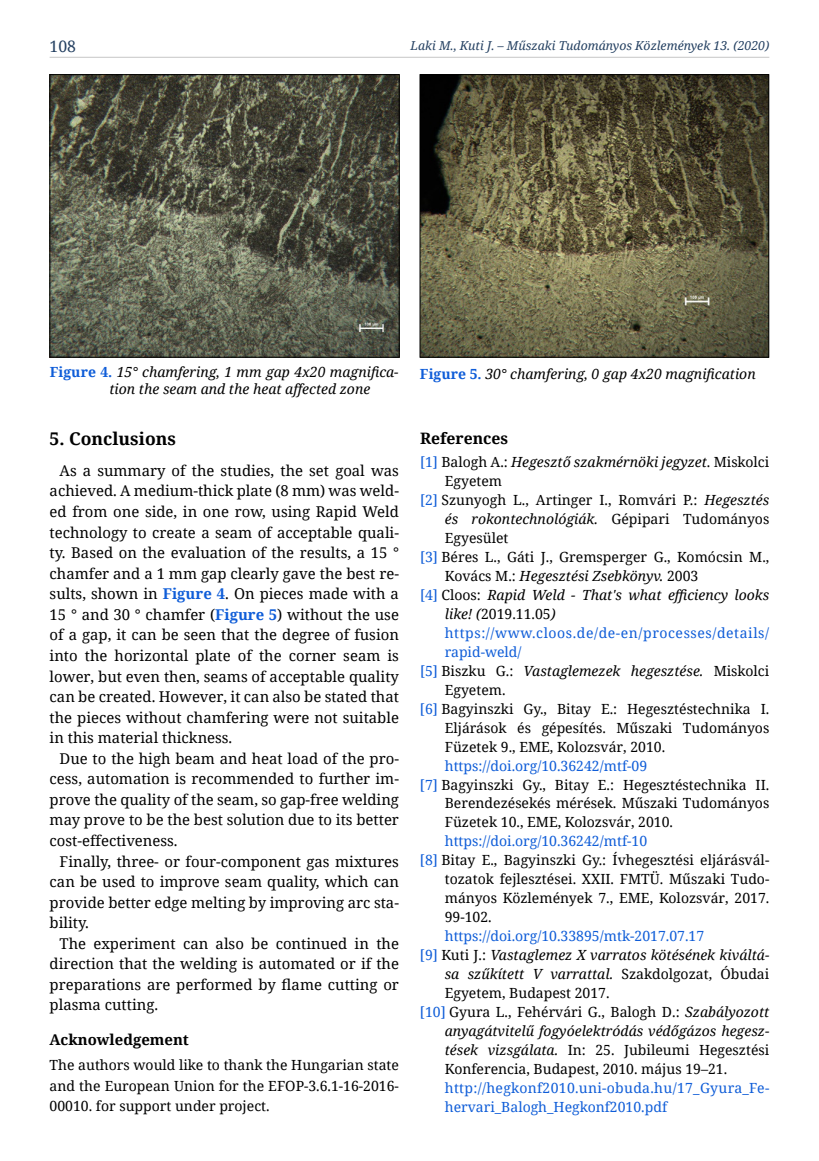
<style>
.page{position:relative;width:819px;height:1161px;background:#fff}
.page>*{position:absolute;margin:0;border:0;box-sizing:border-box;transform-origin:0 0}
.t1{font:700 17.5px "Noto Serif";color:#000}
.t2{font:700 15.75px "Noto Serif";color:#000}
.t3{font:15.75px "Noto Serif";color:#244061}
.t4{font:14.88px/20.5px "Noto Serif";color:#000;text-align:justify}
.t5{font:700 14.88px "Noto Serif";color:#000}
.t6{font:14px/20.7px "Noto Serif";color:#000;text-align:justify}
.t7{font:italic 14px "Noto Serif";color:#000}
.t8{font:14px/18.9px "Noto Serif";color:#0f5dd8}
.t9{font:14px "Noto Serif";letter-spacing:.04em;color:#0f5dd8}
.t10{font:italic 12.25px "Noto Serif";color:#244061}
.s1{font-weight:700;font-style:normal;color:#0f5dd8}
.s2{font-weight:700;color:#0f5dd8}
.s3{font-style:normal;color:#0f5dd8}
.s4{font-style:normal}
.s5{color:#0f5dd8}
.s6{font-style:italic}
</style>
<div class="page">
<hr style="left:50px;top:57px;width:719px;height:1px;background:#c6c6c6">
<img style="left:422px;top:76px;width:345px;height:279px">
<div style="left:420px;top:74px;width:349px;height:283px;border:1px solid #000"></div>
<img style="left:52px;top:76px;width:345px;height:279px">
<div style="left:50px;top:74px;width:349px;height:283px;border:1px solid #000"></div>
<p class="t3" style="left:50px;top:35px;width:28px">108</p>
<p class="t10" style="left:410px;top:37px;width:360px">Laki M., Kuti J. – Műszaki Tudományos Közlemények 13. (2020)</p>
<p class="t7" style="left:50px;top:362px;width:350px"><span class="s1">Figure 4.</span> 15° chamfering, 1 mm gap 4x20 magnifica-</p>
<p class="t7" style="left:420px;top:364px;width:337px"><span class="s1">Figure 5.</span> 30° chamfering, 0 gap 4x20 magnification</p>
<p class="t7" style="left:109px;top:380px;width:262px">tion the seam and the heat affected zone</p>
<p class="t1" style="left:50px;top:427px;width:128px">5. Conclusions</p>
<p class="t4" style="left:50px;top:460px;width:351px;text-indent:10px">As a summary of the studies, the set goal was achieved. A medium-thick plate (8 mm) was weld&shy;ed from one side, in one row, using Rapid Weld technology to create a seam of acceptable quali&shy;ty. Based on the evaluation of the results, a 15 ° chamfer and a 1 mm gap clearly gave the best re&shy;sults, shown in <span class="s2">Figure 4</span>. On pieces made with a 15 ° and 30 ° chamfer (<span class="s2">Figure 5</span>) without the use of a gap, it can be seen that the degree of fusion into the horizontal plate of the corner seam is lower, but even then, seams of acceptable quality can be created. However, it can also be stated that the pieces without chamfering were not suitable in this material thickness.</p>
<p class="t4" style="left:50px;top:747px;width:351px;text-indent:10px">Due to the high beam and heat load of the pro&shy;cess, automation is recommended to further im&shy;prove the quality of the seam, so gap-free welding may prove to be the best solution due to its better cost-effectiveness.</p>
<p class="t4" style="left:50px;top:850px;width:351px;text-indent:10px">Finally, three- or four-component gas mixtures can be used to improve seam quality, which can provide better edge melting by improving arc sta&shy;bility.</p>
<p class="t4" style="left:50px;top:932px;width:351px;text-indent:10px">The experiment can also be continued in the direction that the welding is automated or if the preparations are performed by flame cutting or plasma cutting.</p>
<p class="t5" style="left:50px;top:1029px;width:141px">Acknowledgement</p>
<p class="t6" style="left:50px;top:1054px;width:351px">The authors would like to thank the Hungarian state and the European Union for the EFOP-3.6.1-16-2016- 00010. for support under project.</p>
<p class="t2" style="left:420px;top:427px;width:90px">References</p>
<p class="t7" style="left:420px;top:453px;width:351px"><span class="s3">[1]</span> <span class="s4">Balogh A.:</span> Hegesztő szakmérnöki jegyzet<span class="s4">. Miskolci</span></p>
<p class="t6" style="left:445px;top:470px;width:59px">Egyetem</p>
<p class="t6" style="left:420px;top:489px;width:351px"><span class="s5">[2]</span> Szunyogh L., Artinger I., Romvári P.: <span class="s6">Hegesztés</span></p>
<p class="t7" style="left:445px;top:509px;width:326px">és rokontechnológiák. <span class="s4">Gépipari Tudományos</span></p>
<p class="t6" style="left:445px;top:527px;width:65px">Egyesület</p>
<p class="t6" style="left:420px;top:546px;width:351px"><span class="s5">[3]</span> Béres L., Gáti J., Gremsperger G., Komócsin M.,</p>
<p class="t7" style="left:445px;top:566px;width:255px"><span class="s4">Kovács M.:</span> Hegesztési Zsebkönyv. <span class="s4">2003</span></p>
<p class="t7" style="left:420px;top:585px;width:351px"><span class="s3">[4]</span> <span class="s4">Cloos:</span> Rapid Weld - That's what efficiency looks</p>
<p class="t6" style="left:445px;top:603px;width:112px"><span class="s6">like! (</span>2019.11.05<span class="s6">)</span></p>
<p class="t9" style="left:445px;top:623px;width:326px">https://www.cloos.de/de-en/processes/details/</p>
<p class="t8" style="left:445px;top:642px;width:78px">rapid-weld/</p>
<p class="t7" style="left:420px;top:661px;width:351px"><span class="s3">[5]</span> <span class="s4">Biszku G.:</span> Vastaglemezek hegesztése. <span class="s4">Miskolci</span></p>
<p class="t6" style="left:445px;top:679px;width:62px">Egyetem.</p>
<p class="t6" style="left:420px;top:698px;width:351px"><span class="s5">[6]</span> Bagyinszki Gy., Bitay E.: Hegesztéstechnika I.</p>
<p class="t6" style="left:445px;top:717px;width:326px">Eljárások és gépesítés. Műszaki Tudományos</p>
<p class="t6" style="left:445px;top:736px;width:222px">Füzetek 9., EME, Kolozsvár, 2010.</p>
<p class="t8" style="left:445px;top:755px;width:204px">https://doi.org/10.36242/mtf-09</p>
<p class="t6" style="left:420px;top:773px;width:351px"><span class="s5">[7]</span> Bagyinszki Gy., Bitay E.: Hegesztéstechnika II.</p>
<p class="t6" style="left:445px;top:792px;width:326px">Berendezésekés mérések. Műszaki Tudományos</p>
<p class="t6" style="left:445px;top:811px;width:230px">Füzetek 10., EME, Kolozsvár, 2010.</p>
<p class="t8" style="left:445px;top:831px;width:204px">https://doi.org/10.36242/mtf-10</p>
<p class="t6" style="left:420px;top:849px;width:351px"><span class="s5">[8]</span> Bitay E., Bagyinszki Gy.: Ívhegesztési eljárásvál-</p>
<p class="t6" style="left:445px;top:868px;width:326px">tozatok fejlesztései. XXII. FMTÜ. Műszaki Tudo-</p>
<p class="t6" style="left:445px;top:887px;width:326px">mányos Közlemények 7., EME, Kolozsvár, 2017.</p>
<p class="t6" style="left:445px;top:906px;width:48px">99-102.</p>
<p class="t8" style="left:445px;top:926px;width:261px">https://doi.org/10.33895/mtk-2017.07.17</p>
<p class="t7" style="left:420px;top:945px;width:351px"><span class="s3">[9]</span> <span class="s4">Kuti J.:</span> Vastaglemez X varratos kötésének kiváltá-</p>
<p class="t7" style="left:445px;top:964px;width:326px">sa szűkített V varrattal. <span class="s4">Szakdolgozat, Óbudai</span></p>
<p class="t6" style="left:445px;top:982px;width:166px">Egyetem, Budapest 2017.</p>
<p class="t6" style="left:420px;top:1001px;width:351px"><span class="s5">[10]</span> Gyura L., Fehérvári G., Balogh D.: <span class="s6">Szabályozott</span></p>
<p class="t7" style="left:445px;top:1021px;width:326px">anyagátvitelű fogyóelektródás védőgázos hegesz-</p>
<p class="t6" style="left:445px;top:1039px;width:326px"><span class="s6">tések vizsgálata.</span> In: 25. Jubileumi Hegesztési</p>
<p class="t6" style="left:445px;top:1058px;width:284px">Konferencia, Budapest, 2010. május 19–21.</p>
<p class="t8" style="left:445px;top:1077px;width:326px">http://hegkonf2010.uni-obuda.hu/17_Gyura_Fe&shy;hervari_Balogh_Hegkonf2010.pdf</p>
</div>
